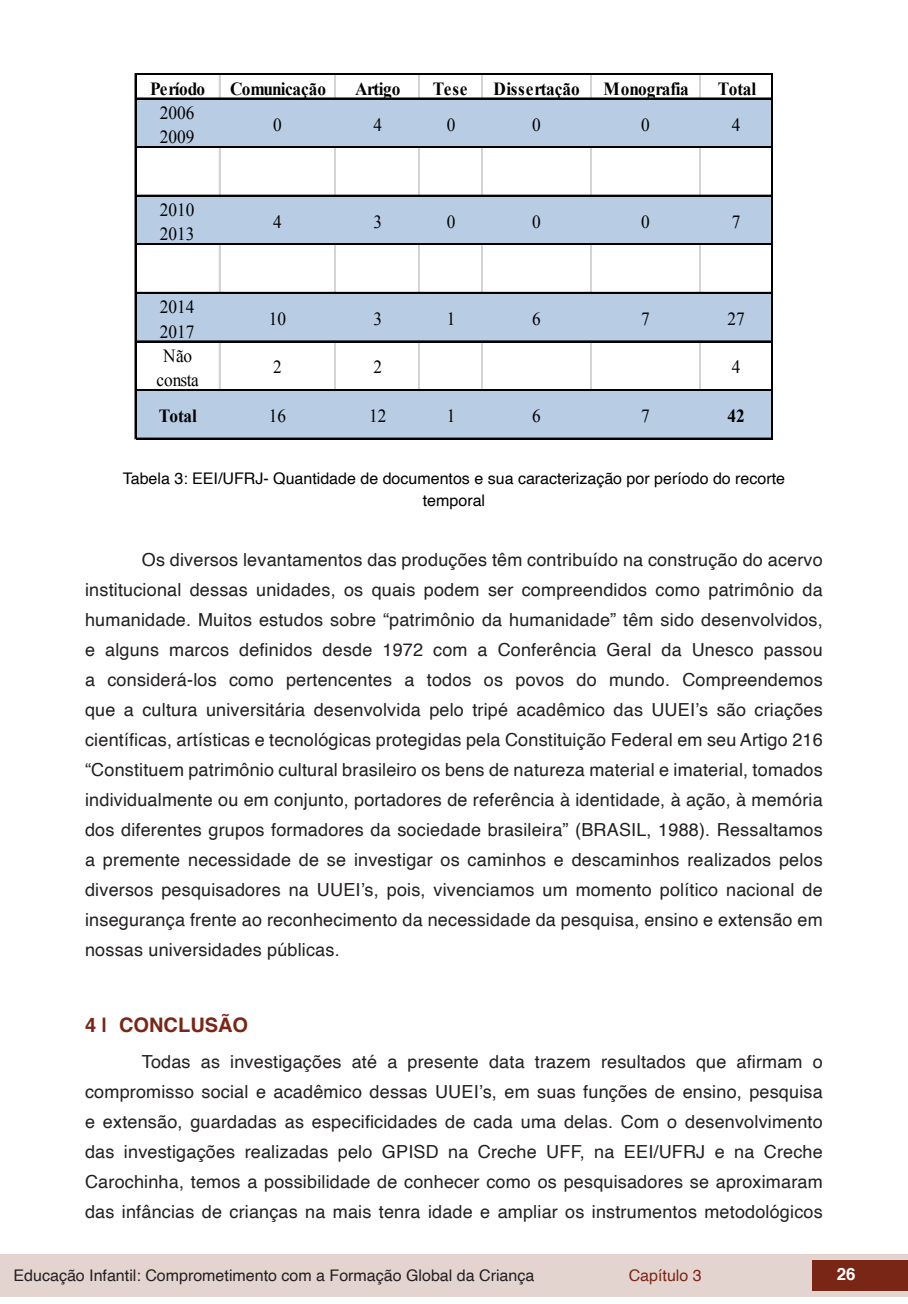
<style>
.page{position:relative;width:908px;height:1304px;background:#fff}
.page>*{position:absolute;margin:0;border:0;box-sizing:border-box;transform-origin:0 0}
.t1{font:700 20px "Helvetica";color:#7a2616}
.t2{font:18.6px/24.2px "Times New Roman";color:#000;scale:.93 1}
.t3{font:700 18.6px "Times New Roman";letter-spacing:-.005em;color:#000;scale:.93 1}
.t4{font:700 18.6px "Times New Roman";letter-spacing:-.04em;color:#000;scale:.93 1}
.txt{font:18px/30px "Helvetica";letter-spacing:.01em;color:#231f20;text-align:justify}
.t5{font:700 16.8px "Helvetica";color:#fff}
.info_tab_graf_imag{font:16px/22px "Helvetica";color:#000;text-align:center}
.t6{font:16px "Helvetica";color:#231f20}
.t7{font:16px "Helvetica";color:#7a2616}
</style>
<div class="page">
<div style="left:0;top:1254px;width:906px;height:43px;background:#e4d4d0"></div>
<div style="left:812px;top:1261px;width:95px;height:30px;background:#7a2616"></div>
<div style="left:136px;top:98px;width:636px;height:50px;background:#b8cce4"></div>
<div style="left:136px;top:195px;width:636px;height:50px;background:#b8cce4"></div>
<div style="left:136px;top:292px;width:636px;height:50px;background:#b8cce4"></div>
<div style="left:136px;top:389px;width:636px;height:50px;background:#b8cce4"></div>
<svg style="left:219px;top:75px;width:1px;height:23px"></svg>
<svg style="left:334px;top:75px;width:1px;height:23px"></svg>
<hr style="left:418px;top:75px;width:2px;height:23px;background:#d4d4d4">
<svg style="left:481px;top:75px;width:1px;height:23px"></svg>
<svg style="left:590px;top:75px;width:1px;height:23px"></svg>
<svg style="left:699px;top:75px;width:1px;height:23px"></svg>
<hr style="left:219px;top:148px;width:1px;height:47px;background:#d4d4d4">
<hr style="left:334px;top:148px;width:1px;height:47px;background:#d4d4d4">
<hr style="left:418px;top:148px;width:2px;height:47px;background:#d4d4d4">
<hr style="left:481px;top:148px;width:1px;height:47px;background:#d4d4d4">
<hr style="left:590px;top:148px;width:1px;height:47px;background:#d4d4d4">
<hr style="left:699px;top:148px;width:1px;height:47px;background:#d4d4d4">
<hr style="left:219px;top:245px;width:1px;height:47px;background:#d4d4d4">
<hr style="left:334px;top:245px;width:1px;height:47px;background:#d4d4d4">
<hr style="left:418px;top:245px;width:2px;height:47px;background:#d4d4d4">
<hr style="left:481px;top:245px;width:1px;height:47px;background:#d4d4d4">
<hr style="left:590px;top:245px;width:1px;height:47px;background:#d4d4d4">
<hr style="left:699px;top:245px;width:1px;height:47px;background:#d4d4d4">
<hr style="left:219px;top:342px;width:1px;height:47px;background:#d4d4d4">
<hr style="left:334px;top:342px;width:1px;height:47px;background:#d4d4d4">
<hr style="left:418px;top:342px;width:2px;height:47px;background:#d4d4d4">
<hr style="left:481px;top:342px;width:1px;height:47px;background:#d4d4d4">
<hr style="left:590px;top:342px;width:1px;height:47px;background:#d4d4d4">
<hr style="left:699px;top:342px;width:1px;height:47px;background:#d4d4d4">
<hr style="left:135px;top:74px;width:1px;height:365px;background:#000">
<hr style="left:771px;top:75px;width:1px;height:364px;background:#000">
<hr style="left:136px;top:74px;width:636px;height:1px;background:#000">
<hr style="left:136px;top:98px;width:636px;height:1px;background:#000">
<hr style="left:136px;top:146px;width:636px;height:1px;background:#000">
<hr style="left:136px;top:147px;width:636px;height:1px;background:#000">
<hr style="left:136px;top:195px;width:636px;height:1px;background:#000">
<hr style="left:136px;top:243px;width:636px;height:1px;background:#000">
<hr style="left:136px;top:244px;width:636px;height:1px;background:#000">
<hr style="left:136px;top:292px;width:636px;height:1px;background:#000">
<hr style="left:136px;top:341px;width:636px;height:1px;background:#000">
<hr style="left:136px;top:389px;width:636px;height:2px;background:#000">
<hr style="left:136px;top:438px;width:636px;height:1px;background:#000">
<p class="t4" style="left:150px;top:76px;width:61px">Período</p>
<p class="t3" style="left:230px;top:76px;width:105px">Comunicação</p>
<p class="t3" style="left:355px;top:76px;width:50px">Artigo</p>
<p class="t3" style="left:433px;top:76px;width:39px">Tese</p>
<p class="t3" style="left:493px;top:76px;width:94px">Dissertação</p>
<p class="t3" style="left:603px;top:76px;width:93px">Monografia</p>
<p class="t3" style="left:717px;top:76px;width:43px">Total</p>
<p class="t2" style="left:160px;top:100px;width:39px">2006<br>2009</p>
<p class="t2" style="left:273px;top:112px;width:11px">0</p>
<p class="t2" style="left:373px;top:112px;width:11px">4</p>
<p class="t2" style="left:447px;top:112px;width:11px">0</p>
<p class="t2" style="left:532px;top:112px;width:11px">0</p>
<p class="t2" style="left:641px;top:112px;width:11px">0</p>
<p class="t2" style="left:731px;top:112px;width:11px">4</p>
<p class="t2" style="left:160px;top:197px;width:39px">2010<br>2013</p>
<p class="t2" style="left:273px;top:209px;width:11px">4</p>
<p class="t2" style="left:373px;top:209px;width:11px">3</p>
<p class="t2" style="left:447px;top:209px;width:11px">0</p>
<p class="t2" style="left:532px;top:209px;width:11px">0</p>
<p class="t2" style="left:641px;top:209px;width:11px">0</p>
<p class="t2" style="left:731px;top:209px;width:11px">7</p>
<p class="t2" style="left:160px;top:295px;width:39px">2014<br>2017</p>
<p class="t2" style="left:269px;top:306px;width:20px">10</p>
<p class="t2" style="left:373px;top:306px;width:11px">3</p>
<p class="t2" style="left:447px;top:306px;width:11px">1</p>
<p class="t2" style="left:532px;top:306px;width:11px">6</p>
<p class="t2" style="left:641px;top:306px;width:11px">7</p>
<p class="t2" style="left:727px;top:306px;width:20px">27</p>
<p class="t2" style="left:156px;top:343px;width:47px;text-align:center">Não consta</p>
<p class="t2" style="left:273px;top:355px;width:11px">2</p>
<p class="t2" style="left:373px;top:355px;width:11px">2</p>
<p class="t2" style="left:731px;top:355px;width:11px">4</p>
<p class="t3" style="left:159px;top:403px;width:43px">Total</p>
<p class="t2" style="left:269px;top:403px;width:20px">16</p>
<p class="t2" style="left:369px;top:403px;width:20px">12</p>
<p class="t2" style="left:447px;top:403px;width:11px">1</p>
<p class="t2" style="left:532px;top:403px;width:11px">6</p>
<p class="t2" style="left:641px;top:403px;width:11px">7</p>
<p class="t3" style="left:727px;top:403px;width:20px">42</p>
<p class="info_tab_graf_imag" style="left:123px;top:468px;width:663px">Tabela 3: EEI/UFRJ- Quantidade de documentos e sua caracterização por período do recorte temporal</p>
<p class="txt" style="left:85px;top:545px;width:738px;text-indent:57px">Os diversos levantamentos das produções têm contribuído na construção do acervo institucional dessas unidades, os quais podem ser compreendidos como patrimônio da humanidade. Muitos estudos sobre “patrimônio da humanidade” têm sido desenvolvidos, e alguns marcos definidos desde 1972 com a Conferência Geral da Unesco passou a considerá-los como pertencentes a todos os povos do mundo. Compreendemos que a cultura universitária desenvolvida pelo tripé acadêmico das UUEI’s são criações científicas, artísticas e tecnológicas protegidas pela Constituição Federal em seu Artigo 216 “Constituem patrimônio cultural brasileiro os bens de natureza material e imaterial, tomados individualmente ou em conjunto, portadores de referência à identidade, à ação, à memória dos diferentes grupos formadores da sociedade brasileira” (BRASIL, 1988). Ressaltamos a premente necessidade de se investigar os caminhos e descaminhos realizados pelos diversos pesquisadores na UUEI’s, pois, vivenciamos um momento político nacional de insegurança frente ao reconhecimento da necessidade da pesquisa, ensino e extensão em nossas universidades públicas.</p>
<p class="t1" style="left:85px;top:1009px;width:164px">4 | CONCLUSÃO</p>
<p class="txt" style="left:85px;top:1047px;width:738px;text-indent:57px">Todas as investigações até a presente data trazem resultados que afirmam o compromisso social e acadêmico dessas UUEI’s, em suas funções de ensino, pesquisa e extensão, guardadas as especificidades de cada uma delas. Com o desenvolvimento das investigações realizadas pelo GPISD na Creche UFF, na EEI/UFRJ e na Creche Carochinha, temos a possibilidade de conhecer como os pesquisadores se aproximaram das infâncias de crianças na mais tenra idade e ampliar os instrumentos metodológicos</p>
<p class="t6" style="left:14px;top:1263px;width:522px">Educação Infantil: Comprometimento com a Formação Global da Criança</p>
<p class="t7" style="left:628px;top:1263px;width:74px">Capítulo 3</p>
<p class="t5" style="left:836px;top:1261px;width:20px">26</p>
</div>
